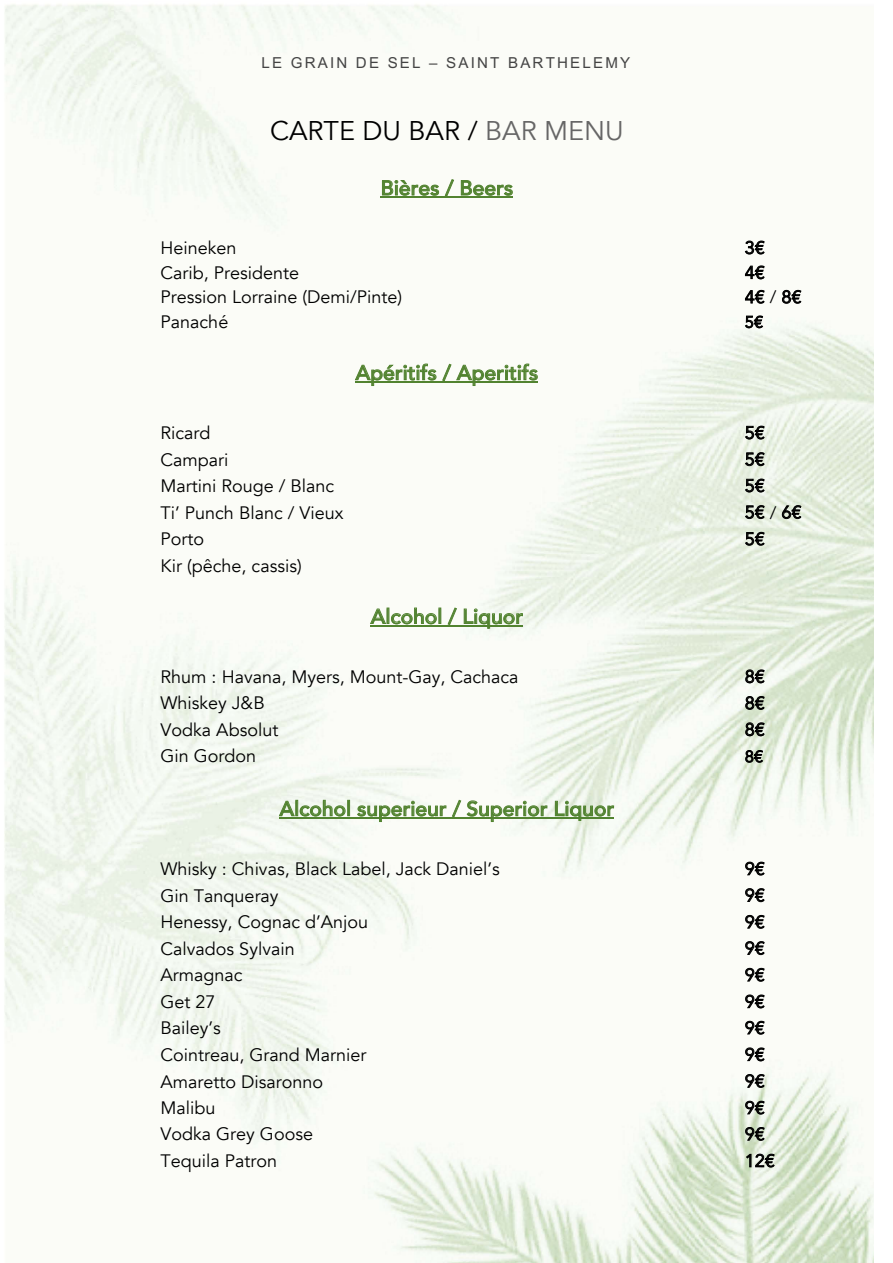
<style>
.page{position:relative;width:893px;height:1263px;background:#fff}
.page>*{position:absolute;margin:0;border:0;box-sizing:border-box;transform-origin:0 0}
.t1{font:27px "Avenir";color:#000}
.t2{font:500 20.4px "Avenir";letter-spacing:.005em;color:#528330}
.t3{font:18px "Avenir";color:#000}
.t4{font:17.7px "Avenir";color:#000}
.t5{font:16.2px "Avenir";color:#000}
.t6{font:15.15px "Arial";letter-spacing:.145em;color:#444}
.s1{color:#666}
.s2{font-size:18px}
</style>
<div class="page">
<img style="left:4px;top:4px;width:869px;height:1259px">
<svg style="left:382px;top:180px;width:57px;height:16px"></svg>
<svg style="left:445px;top:179px;width:9px;height:18px"></svg>
<svg style="left:461px;top:180px;width:52px;height:16px"></svg>
<hr style="left:381px;top:197px;width:132px;height:1px;background:#528330">
<svg style="left:745px;top:240px;width:20px;height:15px"></svg>
<svg style="left:745px;top:265px;width:20px;height:14px"></svg>
<svg style="left:745px;top:290px;width:20px;height:14px"></svg>
<svg style="left:782px;top:290px;width:20px;height:14px"></svg>
<svg style="left:745px;top:315px;width:18px;height:13px"></svg>
<svg style="left:355px;top:363px;width:183px;height:23px"></svg>
<hr style="left:355px;top:381px;width:183px;height:2px;background:#528330">
<svg style="left:745px;top:425px;width:20px;height:15px"></svg>
<svg style="left:745px;top:452px;width:20px;height:14px"></svg>
<svg style="left:745px;top:478px;width:20px;height:15px"></svg>
<svg style="left:745px;top:505px;width:20px;height:14px"></svg>
<svg style="left:782px;top:505px;width:20px;height:14px"></svg>
<svg style="left:745px;top:532px;width:20px;height:14px"></svg>
<svg style="left:370px;top:607px;width:71px;height:17px"></svg>
<svg style="left:447px;top:607px;width:10px;height:18px"></svg>
<svg style="left:464px;top:608px;width:59px;height:21px"></svg>
<hr style="left:370px;top:625px;width:153px;height:1px;background:#528330">
<svg style="left:745px;top:669px;width:20px;height:14px"></svg>
<svg style="left:745px;top:696px;width:20px;height:14px"></svg>
<svg style="left:745px;top:722px;width:20px;height:14px"></svg>
<svg style="left:745px;top:750px;width:18px;height:13px"></svg>
<svg style="left:279px;top:800px;width:67px;height:17px"></svg>
<div style="left:347px;top:800px;width:3px;height:16px;border:1px solid #528330"></div>
<svg style="left:357px;top:800px;width:191px;height:22px"></svg>
<svg style="left:555px;top:800px;width:59px;height:21px"></svg>
<hr style="left:279px;top:817px;width:335px;height:1px;background:#528330">
<svg style="left:745px;top:861px;width:20px;height:15px"></svg>
<svg style="left:745px;top:888px;width:20px;height:14px"></svg>
<svg style="left:745px;top:915px;width:20px;height:14px"></svg>
<svg style="left:745px;top:941px;width:20px;height:14px"></svg>
<svg style="left:745px;top:968px;width:20px;height:14px"></svg>
<svg style="left:745px;top:994px;width:20px;height:14px"></svg>
<svg style="left:745px;top:1021px;width:20px;height:14px"></svg>
<svg style="left:745px;top:1047px;width:20px;height:14px"></svg>
<svg style="left:745px;top:1074px;width:20px;height:14px"></svg>
<svg style="left:745px;top:1100px;width:20px;height:15px"></svg>
<svg style="left:745px;top:1127px;width:20px;height:14px"></svg>
<svg style="left:746px;top:1153px;width:29px;height:15px"></svg>
<p class="t6" style="left:262px;top:54px;width:370px">LE GRAIN DE SEL – SAINT BARTHELEMY</p>
<h1 class="t1" style="left:270px;top:113px;width:355px">CARTE DU BAR / <span class="s1">BAR MENU</span></h1>
<p class="t2" style="left:381px;top:175px;width:134px">Bières / Beers</p>
<p class="t3" style="left:161px;top:236px;width:78px">Heineken</p>
<p class="t4" style="left:745px;top:236px;width:22px">3€</p>
<p class="t3" style="left:161px;top:261px;width:140px">Carib, Presidente</p>
<p class="t4" style="left:745px;top:261px;width:22px">4€</p>
<p class="t3" style="left:161px;top:285px;width:243px">Pression Lorraine (Demi/Pinte)</p>
<p class="t4" style="left:745px;top:285px;width:58px">4€ <span class="s2">/</span> 8€</p>
<p class="t3" style="left:161px;top:310px;width:69px">Panaché</p>
<p class="t5" style="left:745px;top:311px;width:20px">5€</p>
<p class="t2" style="left:356px;top:359px;width:184px">Apéritifs / Aperitifs</p>
<p class="t3" style="left:161px;top:421px;width:51px">Ricard</p>
<p class="t4" style="left:745px;top:421px;width:22px">5€</p>
<p class="t3" style="left:161px;top:448px;width:69px">Campari</p>
<p class="t4" style="left:745px;top:448px;width:22px">5€</p>
<p class="t3" style="left:161px;top:474px;width:175px">Martini Rouge / Blanc</p>
<p class="t4" style="left:745px;top:474px;width:22px">5€</p>
<p class="t3" style="left:161px;top:501px;width:184px">Ti’ Punch Blanc / Vieux</p>
<p class="t4" style="left:745px;top:501px;width:58px">5€ <span class="s2">/</span> 6€</p>
<p class="t3" style="left:161px;top:527px;width:45px">Porto</p>
<p class="t4" style="left:745px;top:527px;width:22px">5€</p>
<p class="t3" style="left:161px;top:554px;width:143px">Kir (pêche, cassis)</p>
<p class="t2" style="left:371px;top:603px;width:154px">Alcohol / Liquor</p>
<p class="t3" style="left:161px;top:665px;width:359px">Rhum : Havana, Myers, Mount-Gay, Cachaca</p>
<p class="t4" style="left:745px;top:665px;width:22px">8€</p>
<p class="t3" style="left:161px;top:691px;width:106px">Whiskey J&amp;B</p>
<p class="t4" style="left:745px;top:691px;width:22px">8€</p>
<p class="t3" style="left:161px;top:718px;width:119px">Vodka Absolut</p>
<p class="t4" style="left:745px;top:718px;width:22px">8€</p>
<p class="t3" style="left:161px;top:744px;width:97px">Gin Gordon</p>
<p class="t5" style="left:745px;top:746px;width:20px">8€</p>
<p class="t2" style="left:279px;top:795px;width:336px">Alcohol superieur / Superior Liquor</p>
<p class="t3" style="left:161px;top:857px;width:341px">Whisky : Chivas, Black Label, Jack Daniel’s</p>
<p class="t4" style="left:745px;top:857px;width:22px">9€</p>
<p class="t3" style="left:161px;top:884px;width:120px">Gin Tanqueray</p>
<p class="t4" style="left:745px;top:884px;width:22px">9€</p>
<p class="t3" style="left:161px;top:910px;width:209px">Henessy, Cognac d’Anjou</p>
<p class="t4" style="left:745px;top:910px;width:22px">9€</p>
<p class="t3" style="left:161px;top:937px;width:136px">Calvados Sylvain</p>
<p class="t4" style="left:745px;top:937px;width:22px">9€</p>
<p class="t3" style="left:161px;top:963px;width:84px">Armagnac</p>
<p class="t4" style="left:745px;top:963px;width:22px">9€</p>
<p class="t3" style="left:161px;top:990px;width:57px">Get 27</p>
<p class="t4" style="left:745px;top:990px;width:22px">9€</p>
<p class="t3" style="left:161px;top:1016px;width:62px">Bailey’s</p>
<p class="t4" style="left:745px;top:1016px;width:22px">9€</p>
<p class="t3" style="left:161px;top:1043px;width:207px">Cointreau, Grand Marnier</p>
<p class="t4" style="left:745px;top:1043px;width:22px">9€</p>
<p class="t3" style="left:161px;top:1069px;width:164px">Amaretto Disaronno</p>
<p class="t4" style="left:745px;top:1069px;width:22px">9€</p>
<p class="t3" style="left:161px;top:1096px;width:57px">Malibu</p>
<p class="t4" style="left:745px;top:1096px;width:22px">9€</p>
<p class="t3" style="left:161px;top:1122px;width:154px">Vodka Grey Goose</p>
<p class="t4" style="left:745px;top:1122px;width:22px">9€</p>
<p class="t3" style="left:161px;top:1149px;width:118px">Tequila Patron</p>
<p class="t4" style="left:745px;top:1149px;width:32px">12€</p>
</div>
